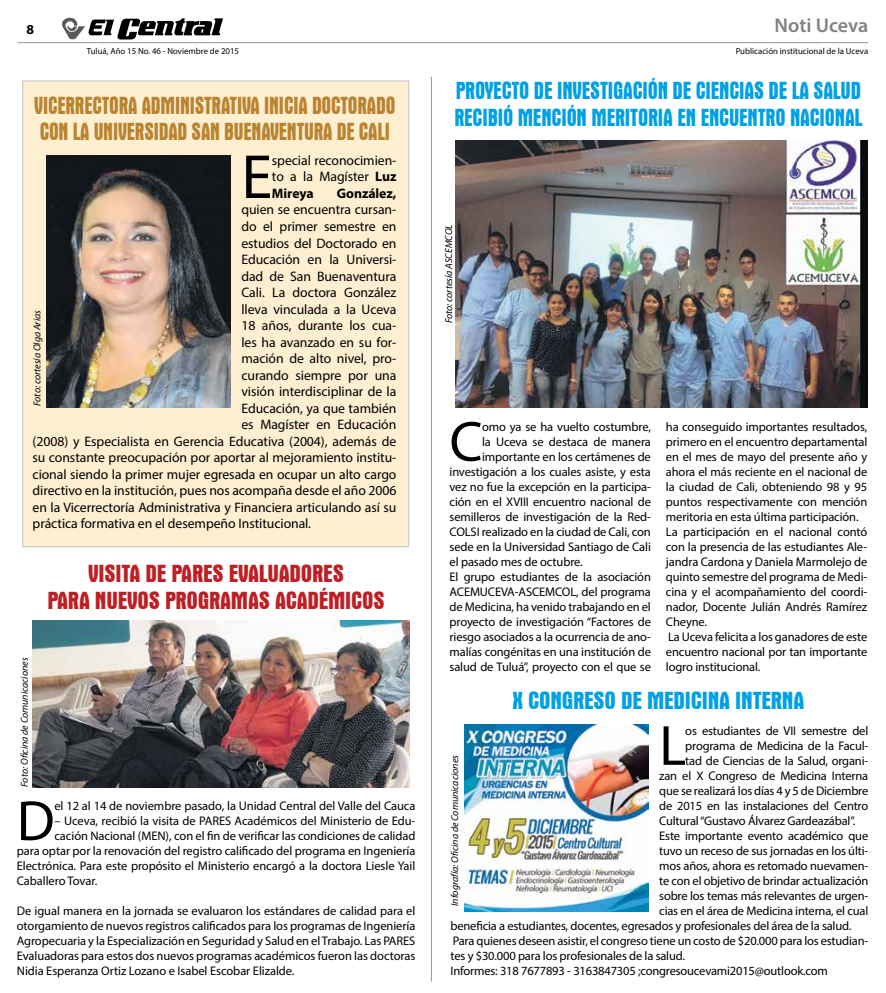
<style>
.page{position:relative;width:886px;height:993px;background:#fff}
.page>*{position:absolute;margin:0;border:0;box-sizing:border-box;transform-origin:0 0}
.t1{font:62.75px "Myriad Pro";color:#000}
.t2{font:57px "Myriad Pro";color:#000}
.t3{font:700 condensed 25px/26.2px "Aurora BT";letter-spacing:-.01em;color:#00a1e4;scale:.89 1}
.t4{font:700 condensed 25px/26.2px "Aurora BT";letter-spacing:-.01em;color:#ba8330;scale:.85 1}
.t5{font:700 condensed 25px/26.2px "Aurora BT";letter-spacing:-.01em;color:#be1f24;text-align:center}
.t6{font:700 condensed 25px "Aurora BT";letter-spacing:-.01em;color:#00a1e4}
.t7{font:600 20px "Myriad Pro";color:#808285}
.t8{font:13.75px/16.5px "Myriad Pro";letter-spacing:-.005em;color:#000;text-align:justify}
.t9{font:700 13.75px "Myriad Pro";letter-spacing:-.005em;color:#000}
.t10{font:12.5px/15px "Myriad Pro";letter-spacing:-.01em;color:#000;text-align:justify}
.t11{font:italic 10px "Myriad Pro";letter-spacing:-.005em;color:#000}
.t12{font:8.75px "Myriad Pro";color:#000}
.s1{font-weight:700}
</style>
<div class="page">
<svg style="left:62px;top:17px;width:161px;height:23px"></svg>
<hr style="left:18px;top:42px;width:850px;height:1px;background:#939598">
<div style="left:23px;top:81px;width:386px;height:465px;background:#feefd1"></div>
<hr style="left:431px;top:77px;width:1px;height:904px;background:#939598">
<img style="left:456px;top:141px;width:411px;height:266px">
<img style="left:33px;top:620px;width:376px;height:167px">
<img style="left:47px;top:155px;width:184px;height:252px">
<img style="left:464px;top:724px;width:185px;height:186px">
<p class="t9" style="left:27px;top:21px;width:9px">8</p>
<h3 class="t7" style="left:774px;top:13px;width:95px">Noti Uceva</h3>
<p class="t12" style="left:87px;top:46px;width:154px">Tuluá, Año 15 No. 46 - Noviembre de 2015</p>
<p class="t12" style="left:736px;top:46px;width:134px">Publicación institucional de la Uceva</p>
<h3 class="t4" style="left:34px;top:92px;width:426px">VICERRECTORA ADMINISTRATIVA INICIA DOCTORADO<br>CON LA UNIVERSIDAD SAN BUENAVENTURA DE CALI</h3>
<h1 class="t1" style="left:241px;top:138px;width:32px">E</h1>
<p class="t8" style="left:272px;top:152px;width:126px">special reconocimien&shy;to a la Magíster <span class="s1">Luz Mireya</span></p>
<p class="t9" style="left:337px;top:184px;width:61px">González,</p>
<p class="t8" style="left:241px;top:201px;width:157px">quien se encuentra cursan-</p>
<p class="t8" style="left:241px;top:218px;width:157px">do el primer semestre en</p>
<p class="t8" style="left:241px;top:234px;width:157px">estudios del Doctorado en</p>
<p class="t8" style="left:241px;top:251px;width:157px">Educación en la Universi-</p>
<p class="t8" style="left:241px;top:267px;width:157px">dad de San Buenaventura</p>
<p class="t8" style="left:241px;top:284px;width:157px">Cali. La doctora González</p>
<p class="t8" style="left:241px;top:300px;width:157px">lleva vinculada a la Uceva</p>
<p class="t8" style="left:241px;top:317px;width:157px">18 años, durante los cua-</p>
<p class="t8" style="left:241px;top:333px;width:157px">les ha avanzado en su for-</p>
<p class="t8" style="left:241px;top:350px;width:157px">mación de alto nivel, pro-</p>
<p class="t8" style="left:241px;top:366px;width:157px">curando siempre por una</p>
<p class="t8" style="left:241px;top:383px;width:157px">visión interdisciplinar de la</p>
<p class="t8" style="left:241px;top:399px;width:157px">Educación, ya que también</p>
<p class="t8" style="left:241px;top:416px;width:157px">es Magíster en Educación</p>
<p class="t8" style="left:33px;top:432px;width:365px">(2008) y Especialista en Gerencia Educativa (2004), además de</p>
<p class="t8" style="left:33px;top:449px;width:365px">su constante preocupación por aportar al mejoramiento institu-</p>
<p class="t8" style="left:33px;top:465px;width:365px">cional siendo la primer mujer egresada en ocupar un alto cargo</p>
<p class="t8" style="left:33px;top:482px;width:365px">directivo en la institución, pues nos acompaña desde el año 2006</p>
<p class="t8" style="left:33px;top:498px;width:365px">en la Vicerrectoría Administrativa y Financiera articulando así su</p>
<p class="t8" style="left:33px;top:515px;width:280px">práctica formativa en el desempeño Institucional.</p>
<p class="t11" style="left:31px;top:406px;width:97px;rotate:-90deg">Foto: cortesía Olga Arias</p>
<p class="t11" style="left:18px;top:786px;width:131px;rotate:-90deg">Foto: Oficina de Comunicaciones</p>
<h3 class="t5" style="left:47px;top:560px;width:339px">VISITA DE PARES EVALUADORES<br>PARA NUEVOS PROGRAMAS ACADÉMICOS</h3>
<h2 class="t2" style="left:17px;top:785px;width:39px">D</h2>
<p class="t10" style="left:54px;top:797px;width:362px">el 12 al 14 de noviembre pasado, la Unidad Central del Valle del Cauca</p>
<p class="t10" style="left:54px;top:812px;width:362px">– Uceva, recibió la visita de PARES Académicos del Ministerio de Edu-</p>
<p class="t10" style="left:54px;top:827px;width:362px">cación Nacional (MEN), con el fin de verificar las condiciones de calidad</p>
<p class="t10" style="left:17px;top:842px;width:400px">para optar por la renovación del registro calificado del programa en Ingeniería</p>
<p class="t10" style="left:17px;top:857px;width:400px">Electrónica. Para este propósito el Ministerio encargó a la doctora Liesle Yail</p>
<p class="t10" style="left:17px;top:872px;width:82px">Caballero Tovar.</p>
<p class="t10" style="left:17px;top:902px;width:400px">De igual manera en la jornada se evaluaron los estándares de calidad para el otorgamiento de nuevos registros calificados para los programas de Ingeniería Agropecuaria y la Especialización en Seguridad y Salud en el Trabajo. Las PARES Evaluadoras para estos dos nuevos programas académicos fueron las doctoras Nidia Esperanza Ortiz Lozano e Isabel Escobar Elizalde.</p>
<h3 class="t3" style="left:454px;top:78px;width:460px">PROYECTO DE INVESTIGACIÓN DE CIENCIAS DE LA SALUD<br>RECIBIÓ MENCIÓN MERITORIA EN ENCUENTRO NACIONAL</h3>
<p class="t11" style="left:443px;top:323px;width:100px;rotate:-90deg">Foto: cortesía ASCEMCOL</p>
<h2 class="t2" style="left:449px;top:406px;width:35px">C</h2>
<p class="t10" style="left:482px;top:418px;width:170px">omo ya se ha vuelto costumbre,</p>
<p class="t10" style="left:482px;top:433px;width:170px">la Uceva se destaca de manera</p>
<p class="t10" style="left:482px;top:448px;width:170px">importante en los certámenes de</p>
<p class="t10" style="left:449px;top:463px;width:203px">investigación a los cuales asiste, y esta</p>
<p class="t10" style="left:449px;top:478px;width:203px">vez no fue la excepción en la participa-</p>
<p class="t10" style="left:449px;top:493px;width:203px">ción en el XVIII encuentro nacional de</p>
<p class="t10" style="left:449px;top:508px;width:203px">semilleros de investigación de la Red-</p>
<p class="t10" style="left:449px;top:523px;width:203px">COLSI realizado en la ciudad de Cali, con</p>
<p class="t10" style="left:449px;top:538px;width:203px">sede en la Universidad Santiago de Cali</p>
<p class="t10" style="left:449px;top:553px;width:135px">el pasado mes de octubre.</p>
<p class="t10" style="left:449px;top:568px;width:203px">El grupo estudiantes de la asociación</p>
<p class="t10" style="left:449px;top:583px;width:203px">ACEMUCEVA-ASCEMCOL, del programa</p>
<p class="t10" style="left:449px;top:598px;width:203px">de Medicina, ha venido trabajando en el</p>
<p class="t10" style="left:449px;top:613px;width:203px">proyecto de investigación “Factores de</p>
<p class="t10" style="left:449px;top:628px;width:203px">riesgo asociados a la ocurrencia de ano-</p>
<p class="t10" style="left:449px;top:643px;width:203px">malías congénitas en una institución de</p>
<p class="t10" style="left:449px;top:658px;width:203px">salud de Tuluá”, proyecto con el que se</p>
<p class="t10" style="left:666px;top:418px;width:203px;text-align:left">ha conseguido importantes resultados, primero en el encuentro departamental en el mes de mayo del presente año y ahora el más reciente en el nacional de la ciudad de Cali, obteniendo 98 y 95 puntos respectivamente con mención meritoria en esta última participación.<br>La participación en el nacional contó con la presencia de las estudiantes Ale&shy;jandra Cardona y Daniela Marmolejo de quinto semestre del programa de Medi&shy;cina y el acompañamiento del coordi&shy;nador, Docente Julián Andrés Ramírez Cheyne.<br>La Uceva felicita a los ganadores de este encuentro nacional por tan importante logro institucional.</p>
<h3 class="t6" style="left:512px;top:686px;width:293px">X CONGRESO DE MEDICINA INTERNA</h3>
<h2 class="t2" style="left:659px;top:710px;width:28px">L</h2>
<p class="t10" style="left:685px;top:722px;width:184px">os estudiantes de VII semestre del</p>
<p class="t10" style="left:685px;top:737px;width:184px">programa de Medicina de la Facul-</p>
<p class="t10" style="left:685px;top:752px;width:184px">tad de Ciencias de la Salud, organi-</p>
<p class="t10" style="left:659px;top:767px;width:210px">zan el X Congreso de Medicina Interna</p>
<p class="t10" style="left:659px;top:782px;width:211px">que se realizará los días 4 y 5 de Diciembre</p>
<p class="t10" style="left:659px;top:797px;width:210px">de 2015 en las instalaciones del Centro</p>
<p class="t10" style="left:659px;top:812px;width:197px">Cultural “Gustavo Álvarez Gardeazábal”.</p>
<p class="t10" style="left:659px;top:827px;width:210px">Este importante evento académico que</p>
<p class="t10" style="left:659px;top:842px;width:210px">tuvo un receso de sus jornadas en los últi-</p>
<p class="t10" style="left:659px;top:857px;width:210px">mos años, ahora es retomado nuevamen-</p>
<p class="t10" style="left:659px;top:872px;width:210px">te con el objetivo de brindar actualización</p>
<p class="t10" style="left:659px;top:887px;width:211px">sobre los temas más relevantes de urgen-</p>
<p class="t10" style="left:659px;top:902px;width:210px">cias en el área de Medicina interna, el cual</p>
<p class="t10" style="left:450px;top:917px;width:402px">beneficia a estudiantes, docentes, egresados y profesionales del área de la salud.</p>
<p class="t10" style="left:453px;top:932px;width:417px">Para quienes deseen asistir, el congreso tiene un costo de $20.000 para los estudian-</p>
<p class="t10" style="left:450px;top:947px;width:236px">tes y $30.000 para los profesionales de la salud.</p>
<p class="t10" style="left:450px;top:962px;width:379px">Informes: 318 7677893 - 3163847305 ;congresoucevami2015@outlook.com</p>
<p class="t11" style="left:449px;top:905px;width:152px;rotate:-90deg">Infografía: Oficina de Comunicaciones</p>
</div>
